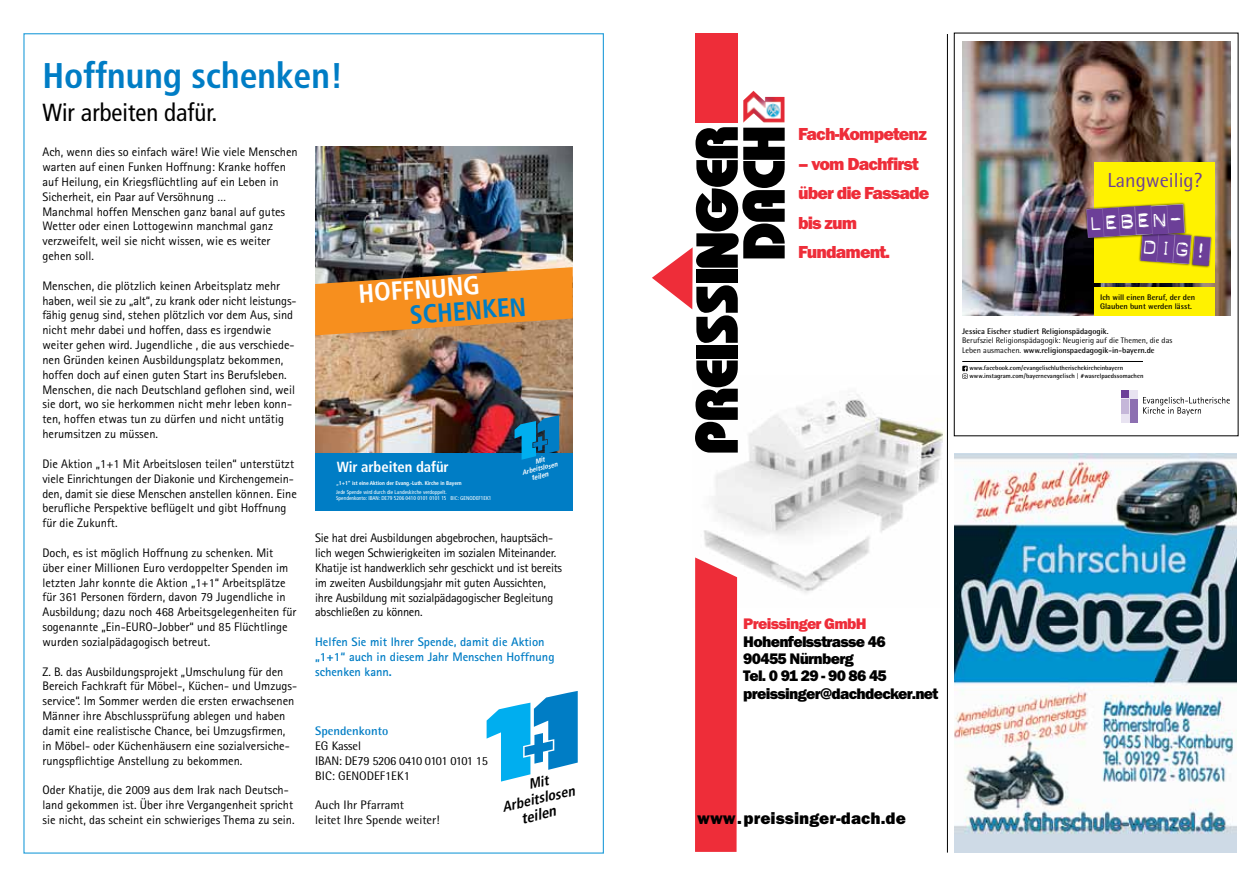
<style>
.page{position:relative;width:1259px;height:893px;background:#fff}
.page>*{position:absolute;margin:0;border:0;box-sizing:border-box;transform-origin:0 0}
.t1{font:800 64.95px/46.8px "Bauhaus";color:#000;text-align:right}
.t2{font:700 condensed 35.7px "Frutiger";color:#007dc5}
.t3{font:28.5px "Dynamoe";color:#6c3f98}
.t4{font:700 condensed 26.1px "Frutiger";color:#fff}
.t5{font:700 condensed 26.1px "Frutiger";color:#007dc5}
.t6{font:condensed 24.75px "Frutiger";color:#000}
.t7{font:20.25px "Rotis Semi Sans";color:#6c3f98}
.t8{font:800 18px/29.4px "Franklin Gothic";letter-spacing:-.05em;color:#ee2d39}
.t9{font:800 17.25px "Franklin Gothic";color:#000}
.t10{font:800 15.9px/17.2px "Franklin Gothic";letter-spacing:-.045em;color:#000}
.t11{font:800 15.9px "Franklin Gothic";letter-spacing:-.045em;color:#ee2d39}
.t12{font:italic 700 condensed 15px "Frutiger";color:#000}
.t13{font:700 condensed 14.7px "Frutiger";letter-spacing:-.005em;color:#fff}
.t14{font:italic 700 condensed 14.25px/15.9px "Frutiger";color:#000;text-align:center}
.t15{font:12.3px/14.9px "Rotis Sans Serif";color:#000}
.t16{font:12.3px/14.9px "Rotis Sans Serif";letter-spacing:-.02em;color:#000}
.t17{font:700 12.3px/14.9px "Rotis Sans Serif";color:#007dc5}
.t18{font:12.3px/14.9px "Rotis Semi Sans";letter-spacing:-.02em;color:#000}
.t19{font:12.3px/14.9px "Rotis Semi Sans";color:#000}
.t20{font:700 12.3px "Rotis Semi Sans";color:#007dc5}
.t21{font:8.1px/9.4px "Rotis Semi Sans";color:#000}
.t22{font:700 8.1px/8.6px "Rotis Semi Sans";color:#000}
.t23{font:italic 700 condensed 7.35px "Frutiger";color:#fff}
.t24{font:italic 700 condensed 7.05px/7.8px "Frutiger";color:#fff;text-align:center}
.t25{font:700 6.45px/7.8px "Rotis Semi Sans";color:#000}
.t26{font:condensed 5.55px/6.6px "Frutiger";color:#fff}
.t27{font:700 condensed 5.55px "Frutiger";letter-spacing:-.005em;color:#fff}
.s1{font-weight:700}
</style>
<div class="page">
<img style="left:954px;top:454px;width:282px;height:399px">
<img style="left:743px;top:91px;width:41px;height:32px">
<img style="left:704px;top:394px;width:240px;height:205px">
<svg style="left:652px;top:248px;width:40px;height:61px"></svg>
<svg style="left:695px;top:557px;width:42px;height:295px;background:#ee3540"></svg>
<div style="left:695px;top:33px;width:42px;height:90px;background:#ee2d39"></div>
<hr style="left:947px;top:34px;width:1px;height:819px;background:#000">
<svg style="left:486px;top:691px;width:92px;height:91px"></svg>
<img style="left:315px;top:147px;width:258px;height:120px">
<img style="left:315px;top:335px;width:258px;height:119px">
<svg style="left:315px;top:267px;width:258px;height:68px;background:#d9862d"></svg>
<div style="left:315px;top:454px;width:258px;height:57px;background:#007dc5"></div>
<svg style="left:514px;top:415px;width:45px;height:45px;background:#0d76ab"></svg>
<div style="left:1121px;top:390px;width:16px;height:32px;background:#e8e3f1"></div>
<div style="left:1130px;top:399px;width:7px;height:23px;background:#8c6fb1"></div>
<div style="left:1121px;top:399px;width:7px;height:15px;background:#c5b7d9"></div>
<div style="left:1121px;top:390px;width:7px;height:8px;background:#6c3f98"></div>
<svg style="left:1143px;top:397px;width:86px;height:18px"></svg>
<svg style="left:962px;top:374px;width:5px;height:5px"></svg>
<hr style="left:962px;top:361px;width:181px;height:1px;background:#000">
<img style="left:962px;top:41px;width:268px;height:274px">
<div style="left:1094px;top:162px;width:121px;height:120px;background:#fff200"></div>
<div style="left:1094px;top:287px;width:121px;height:28px;background:#fff200"></div>
<div style="left:1190px;top:235px;width:23px;height:34px;background:#000;opacity:.75"></div>
<div style="left:1138px;top:230px;width:55px;height:36px;background:#000;opacity:.75"></div>
<div style="left:1084px;top:202px;width:103px;height:38px;background:#000;opacity:.75"></div>
<svg style="left:1086px;top:204px;width:125px;height:60px"></svg>
<h2 class="t2" style="left:42px;top:54px;width:302px">Hoffnung schenken!</h2>
<h3 class="t6" style="left:42px;top:98px;width:176px">Wir arbeiten dafür.</h3>
<p class="t15" style="left:42px;top:144px;width:257px">Ach, wenn dies so einfach wäre! Wie viele Menschen warten auf einen Funken Hoffnung: Kranke hoffen auf Heilung, ein Kriegsflüchtling auf ein Leben in Sicherheit, ein Paar auf Versöhnung …<br>Manchmal hoffen Menschen ganz banal auf gutes Wetter oder einen Lottogewinn manchmal ganz verzweifelt, weil sie nicht wissen, wie es weiter gehen soll.</p>
<p class="t15" style="left:42px;top:278px;width:255px">Menschen, die plötzlich keinen Arbeitsplatz mehr haben, weil sie zu „alt“, zu krank oder nicht leistungs&shy;fähig genug sind, stehen plötzlich vor dem Aus, sind nicht mehr dabei und hoffen, dass es irgendwie weiter gehen wird. Jugendliche , die aus verschiede&shy;nen Gründen keinen Ausbildungsplatz bekommen, hoffen doch auf einen guten Start ins Berufsleben.<br>Menschen, die nach Deutschland geflohen sind, weil sie dort, wo sie herkommen nicht mehr leben konn&shy;ten, hoffen etwas tun zu dürfen und nicht untätig herumsitzen zu müssen.</p>
<p class="t15" style="left:42px;top:456px;width:256px">Die Aktion „1+1 Mit Arbeitslosen teilen“ unterstützt viele Einrichtungen der Diakonie und Kirchengemein&shy;den, damit sie diese Menschen anstellen können. Eine berufliche Perspektive beflügelt und gibt Hoffnung für die Zukunft.</p>
<p class="t15" style="left:42px;top:545px;width:255px">Doch, es ist möglich Hoffnung zu schenken. Mit über einer Millionen Euro verdoppelter Spenden im letzten Jahr konnte die Aktion „1+1“ Arbeitsplätze für 361 Personen fördern, davon 79 Jugendliche in Ausbildung; dazu noch 468 Arbeitsgelegenheiten für sogenannte „Ein-EURO-Jobber“ und 85 Flüchtlinge wurden sozialpädagogisch betreut.</p>
<p class="t15" style="left:42px;top:664px;width:256px">Z. B. das Ausbildungsprojekt „Umschulung für den Bereich Fachkraft für Möbel-, Küchen- und Umzugs&shy;service“. Im Sommer werden die ersten erwachsenen Männer ihre Abschlussprüfung ablegen und haben damit eine realistische Chance, bei Umzugsfirmen, in Möbel- oder Küchenhäusern eine sozialversiche&shy;rungspflichtige Anstellung zu bekommen.</p>
<p class="t15" style="left:42px;top:783px;width:254px">Oder Khatije, die 2009 aus dem Irak nach Deutsch&shy;land gekommen ist. Über ihre Vergangenheit spricht sie nicht, das scheint ein schwieriges Thema zu sein.</p>
<h3 class="t4" style="left:357px;top:278px;width:123px;rotate:-4deg">HOFFNUNG</h3>
<h3 class="t5" style="left:409px;top:299px;width:118px;rotate:-4deg">SCHENKEN</h3>
<p class="t13" style="left:337px;top:458px;width:113px">Wir arbeiten dafür</p>
<p class="t27" style="left:336px;top:480px;width:127px">„1+1“ ist eine Aktion der Evang.-Luth. Kirche in Bayern</p>
<p class="t26" style="left:336px;top:488px;width:157px">Jede Spende wird durch die Landeskirche verdoppelt.<br>Spendenkonto: IBAN: DE79 5206 0410 0101 0101 15 BIC: GENODEF1EK1</p>
<p class="t24" style="left:520px;top:461px;width:38px;rotate:-13deg">Mit<br>Arbeitslosen</p>
<p class="t23" style="left:530px;top:474px;width:19px;rotate:-13deg">teilen</p>
<p class="t16" style="left:315px;top:531px;width:248px">Sie hat drei Ausbildungen abgebrochen, hauptsäch&shy;lich wegen Schwierigkeiten im sozialen Miteinander.<br>Khatije ist handwerklich sehr geschickt und ist bereits im zweiten Ausbildungsjahr mit guten Aussichten, ihre Ausbildung mit sozialpädagogischer Begleitung abschließen zu können.</p>
<p class="t17" style="left:315px;top:634px;width:241px">Helfen Sie mit Ihrer Spende, damit die Aktion „1+1“ auch in diesem Jahr Menschen Hoffnung schenken kann.</p>
<p class="t20" style="left:315px;top:723px;width:75px">Spendenkonto</p>
<p class="t18" style="left:315px;top:738px;width:174px">EG Kassel<br>IBAN: DE79 5206 0410 0101 0101 15<br>BIC: GENODEF1EK1</p>
<p class="t19" style="left:315px;top:798px;width:126px">Auch Ihr Pfarramt<br>leitet Ihre Spende weiter!</p>
<p class="t14" style="left:497px;top:784px;width:75px;rotate:-13deg">Mit<br>Arbeitslosen</p>
<p class="t12" style="left:519px;top:810px;width:37px;rotate:-13deg">teilen</p>
<h1 class="t1" style="left:693px;top:452px;width:327px;rotate:-90deg">PREISSINGER<br>DACH</h1>
<h3 class="t8" style="left:798px;top:120px;width:130px">Fach-Kompetenz</h3>
<h3 class="t8" style="left:798px;top:149px;width:133px">– vom Dachfirst über die Fassade bis zum<br>Fundament.</h3>
<h3 class="t7" style="left:1107px;top:169px;width:96px">Langweilig?</h3>
<h3 class="t3" style="left:1086px;top:209px;width:98px;rotate:-3deg">Leben-</h3>
<h3 class="t3" style="left:1143px;top:232px;width:70px;rotate:5deg">dig!</h3>
<p class="t22" style="left:1100px;top:293px;width:97px">Ich will einen Beruf, der den<br>Glauben bunt werden lässt.</p>
<p class="t22" style="left:962px;top:327px;width:148px">Jessica Eischer studiert Religionspädagogik.</p>
<p class="t21" style="left:962px;top:336px;width:211px">Berufsziel Religionspädagogik: Neugierig auf die Themen, die das<br>Leben ausmachen. <span class="s1">www.religionspaedagogik-in-bayern.de</span></p>
<p class="t25" style="left:969px;top:364px;width:176px">www.facebook.com/evangelischlutherischekircheinbayern www.instagram.com/bayernevangelisch | #wasrelpaedssomachen</p>
<p class="t11" style="left:743px;top:614px;width:125px">Preissinger GmbH</p>
<p class="t10" style="left:743px;top:633px;width:197px">Hohenfelsstrasse 46<br>90455 Nürnberg<br>Tel. 0 91 29 - 90 86 45 preissinger@dachdecker.net</p>
<h3 class="t9" style="left:697px;top:807px;width:210px">www.preissinger-dach.de</h3>
</div>
